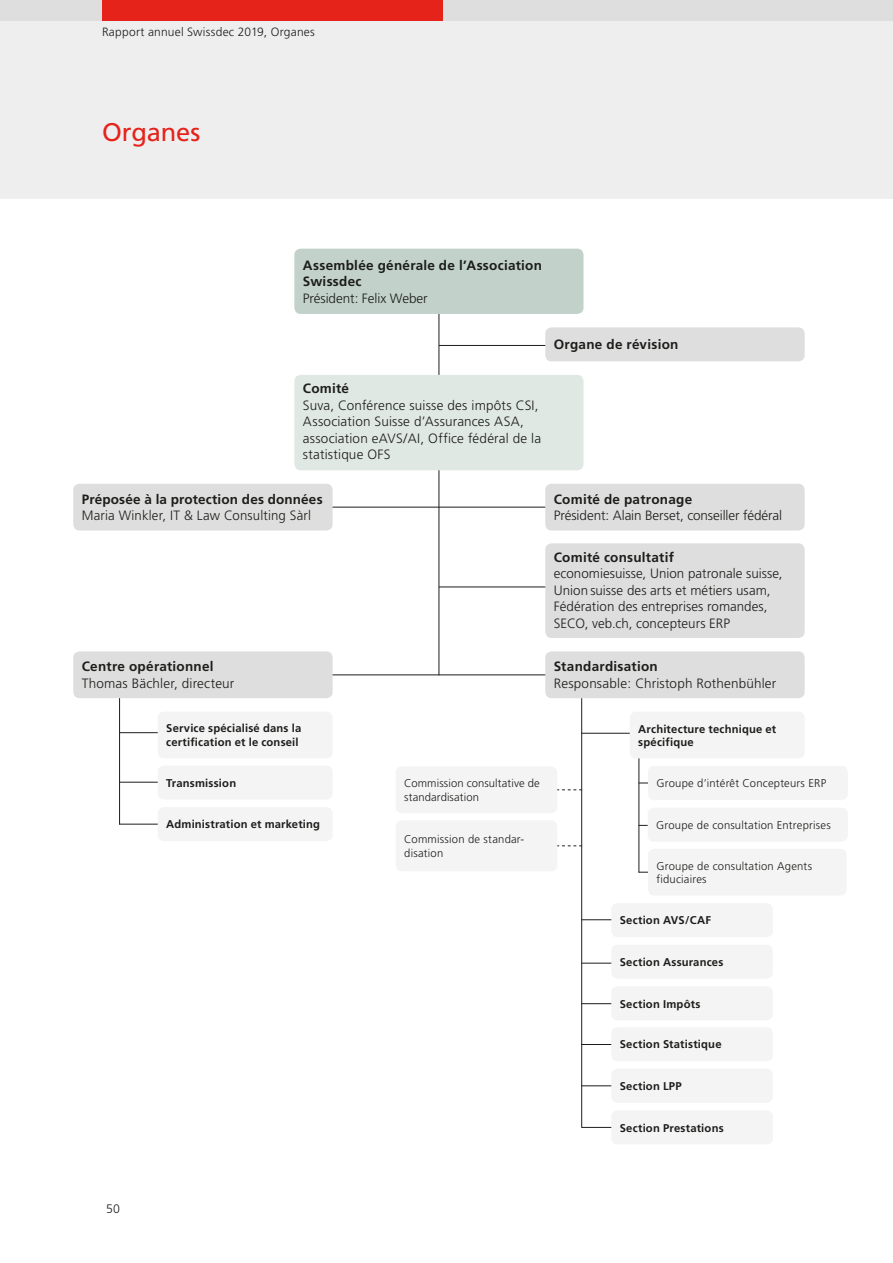
<style>
.page{position:relative;width:893px;height:1263px;background:#fff}
.page>*{position:absolute;margin:0;border:0;box-sizing:border-box;transform-origin:0 0}
.t1{font:25.5px "Frutiger";letter-spacing:-.005em;color:#e5231b}
.t2{font:300 13.5px/16.5px "Frutiger";letter-spacing:.01em;color:#1d1d1b}
.t3{font:700 13.5px/16.5px "Frutiger";letter-spacing:.02em;color:#1d1d1b}
.t4{font:300 12.3px "Frutiger";color:#1d1d1b}
.t5{font:300 12px "Frutiger";letter-spacing:.02em;color:#1d1d1b}
.t6{font:700 11.25px/13.5px "Frutiger";letter-spacing:.015em;color:#1d1d1b}
.t7{font:300 11.25px/13.5px "Frutiger";letter-spacing:.02em;color:#1d1d1b}
.s1{font-family:"Frutiger LT Std"}
</style>
<div class="page">
<div style="left:0;top:0;width:893px;height:199px;background:#eee"></div>
<div style="left:0;top:0;width:893px;height:20px;background:#dedede"></div>
<div style="left:102px;top:0;width:340px;height:20px;background:#e5231b"></div>
<hr style="left:318px;top:674px;width:231px;height:1px;background:#1d1d1b">
<hr style="left:119px;top:682px;width:1px;height:142px;background:#1d1d1b">
<hr style="left:120px;top:732px;width:54px;height:1px;background:#1d1d1b">
<hr style="left:582px;top:963px;width:55px;height:1px;background:#1d1d1b">
<hr style="left:581px;top:1003px;width:62px;height:1px;background:#1d1d1b">
<hr style="left:581px;top:1044px;width:62px;height:1px;background:#1d1d1b">
<hr style="left:581px;top:1085px;width:57px;height:1px;background:#1d1d1b">
<hr style="left:582px;top:1127px;width:65px;height:1px;background:#1d1d1b">
<hr style="left:581px;top:733px;width:57px;height:1px;background:#1d1d1b">
<svg style="left:557px;top:845px;width:24px;height:1px"></svg>
<svg style="left:557px;top:789px;width:24px;height:1px"></svg>
<hr style="left:638px;top:872px;width:35px;height:1px;background:#1d1d1b">
<hr style="left:638px;top:825px;width:44px;height:1px;background:#1d1d1b">
<hr style="left:638px;top:783px;width:44px;height:1px;background:#1d1d1b">
<hr style="left:581px;top:919px;width:55px;height:1px;background:#1d1d1b">
<hr style="left:119px;top:824px;width:55px;height:1px;background:#1d1d1b">
<hr style="left:119px;top:782px;width:55px;height:1px;background:#1d1d1b">
<hr style="left:581px;top:673px;width:1px;height:455px;background:#1d1d1b">
<hr style="left:439px;top:277px;width:1px;height:398px;background:#1d1d1b">
<hr style="left:638px;top:739px;width:1px;height:133px;background:#1d1d1b">
<hr style="left:329px;top:507px;width:222px;height:1px;background:#1d1d1b">
<hr style="left:439px;top:345px;width:112px;height:1px;background:#1d1d1b">
<hr style="left:439px;top:587px;width:110px;height:1px;background:#1d1d1b">
<div style="left:73px;top:651px;width:260px;height:47px;background:#dedede;border-radius:6px"></div>
<div style="left:158px;top:712px;width:175px;height:46px;background:#f4f4f4;border-radius:6px"></div>
<div style="left:158px;top:765px;width:175px;height:34px;background:#f4f4f4;border-radius:6px"></div>
<div style="left:158px;top:807px;width:175px;height:34px;background:#f4f4f4;border-radius:6px"></div>
<div style="left:545px;top:484px;width:260px;height:46px;background:#dedede;border-radius:6px"></div>
<div style="left:545px;top:327px;width:260px;height:34px;background:#dedede;border-radius:6px"></div>
<div style="left:294px;top:249px;width:289px;height:65px;background:#c2d2ca;border-radius:6px"></div>
<div style="left:73px;top:484px;width:260px;height:46px;background:#dedede;border-radius:6px"></div>
<div style="left:545px;top:651px;width:260px;height:47px;background:#dedede;border-radius:6px"></div>
<div style="left:630px;top:712px;width:175px;height:46px;background:#f4f4f4;border-radius:6px"></div>
<div style="left:648px;top:766px;width:200px;height:34px;background:#f4f4f4;border-radius:6px"></div>
<div style="left:648px;top:808px;width:200px;height:34px;background:#f4f4f4;border-radius:6px"></div>
<div style="left:648px;top:849px;width:199px;height:46px;background:#f4f4f4;border-radius:6px"></div>
<div style="left:611px;top:903px;width:162px;height:34px;background:#f4f4f4;border-radius:6px"></div>
<div style="left:611px;top:945px;width:162px;height:34px;background:#f4f4f4;border-radius:6px"></div>
<div style="left:611px;top:986px;width:162px;height:34px;background:#f4f4f4;border-radius:6px"></div>
<div style="left:611px;top:1027px;width:162px;height:34px;background:#f4f4f4;border-radius:6px"></div>
<div style="left:611px;top:1069px;width:162px;height:34px;background:#f4f4f4;border-radius:6px"></div>
<div style="left:611px;top:1110px;width:162px;height:34px;background:#f4f4f4;border-radius:6px"></div>
<div style="left:396px;top:820px;width:161px;height:51px;background:#f4f4f4;border-radius:6px"></div>
<div style="left:396px;top:766px;width:161px;height:47px;background:#f4f4f4;border-radius:6px"></div>
<div style="left:545px;top:543px;width:260px;height:95px;background:#dedede;border-radius:6px"></div>
<div style="left:294px;top:375px;width:289px;height:95px;background:#e0e8e4;border-radius:6px"></div>
<p class="t5" style="left:102px;top:25px;width:214px">Rapport annuel Swissdec 2019, <span class="s1">Organes</span></p>
<h1 class="t1" style="left:102px;top:117px;width:100px">Organes</h1>
<p class="t3" style="left:303px;top:257px;width:241px">Assemblée générale de l’Association<br>Swissdec</p>
<p class="t2" style="left:303px;top:290px;width:126px">Président: Felix Weber</p>
<p class="t3" style="left:303px;top:381px;width:48px">Comité</p>
<p class="t2" style="left:303px;top:397px;width:240px">Suva, Conférence suisse des impôts CSI, Association Suisse d’Assurances ASA, association eAVS/AI, Office fédéral de la statistique OFS</p>
<p class="t3" style="left:82px;top:491px;width:242px">Préposée à la protection des données</p>
<p class="t2" style="left:82px;top:508px;width:231px">Maria Winkler, IT &amp; Law Consulting Sàrl</p>
<p class="t3" style="left:82px;top:658px;width:133px">Centre opérationnel</p>
<p class="t2" style="left:82px;top:675px;width:154px">Thomas Bächler, directeur</p>
<p class="t6" style="left:166px;top:721px;width:137px">Service spécialisé dans la certification et le conseil</p>
<p class="t6" style="left:166px;top:776px;width:71px">Transmission</p>
<p class="t6" style="left:166px;top:817px;width:155px">Administration et marketing</p>
<p class="t7" style="left:404px;top:777px;width:137px">Commission consultative de standardisation</p>
<p class="t7" style="left:404px;top:833px;width:122px">Commission de standar&shy;disation</p>
<p class="t3" style="left:554px;top:337px;width:126px">Organe de révision</p>
<p class="t3" style="left:554px;top:491px;width:140px">Comité de patronage</p>
<p class="t2" style="left:554px;top:508px;width:230px">Président: Alain Berset, conseiller fédéral</p>
<p class="t3" style="left:554px;top:549px;width:122px">Comité consultatif</p>
<p class="t2" style="left:554px;top:566px;width:230px">economiesuisse, Union patronale suisse, Union suisse des arts et métiers usam, Fédération des entreprises romandes, SECO, veb.ch, concepteurs ERP</p>
<p class="t3" style="left:554px;top:658px;width:106px">Standardisation</p>
<p class="t2" style="left:554px;top:675px;width:224px">Responsable: Christoph Rothenbühler</p>
<p class="t6" style="left:638px;top:722px;width:140px">Architecture technique et spécifique</p>
<p class="t7" style="left:656px;top:777px;width:171px">Groupe d’intérêt Concepteurs ERP</p>
<p class="t7" style="left:656px;top:818px;width:176px">Groupe de consultation Entreprises</p>
<p class="t7" style="left:656px;top:859px;width:157px">Groupe de consultation Agents fiduciaires</p>
<p class="t6" style="left:620px;top:914px;width:93px">Section AVS/CAF</p>
<p class="t6" style="left:620px;top:955px;width:105px">Section Assurances</p>
<p class="t6" style="left:620px;top:997px;width:82px">Section Impôts</p>
<p class="t6" style="left:620px;top:1038px;width:103px">Section Statistique</p>
<p class="t6" style="left:620px;top:1079px;width:63px">Section LPP</p>
<p class="t6" style="left:620px;top:1121px;width:105px">Section Prestations</p>
<p class="t4" style="left:106px;top:1201px;width:15px">50</p>
</div>
